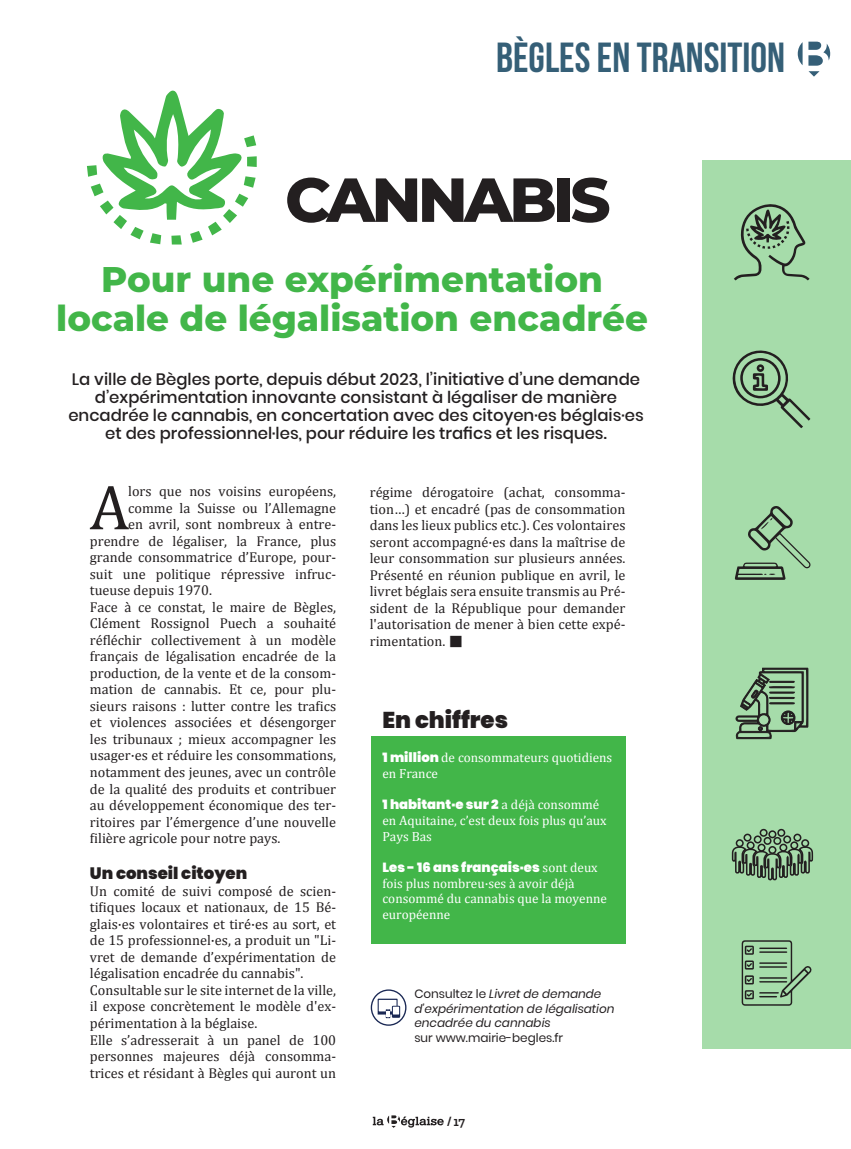
<style>
.page{position:relative;width:851px;height:1149px;background:#fff}
.page>*{position:absolute;margin:0;border:0;box-sizing:border-box;transform-origin:0 0}
.t1{font:63.75px "Cambria";color:#231f20}
.t2{font:800 61.95px "Montserrat";letter-spacing:-.06em;color:#231f20}
.t3{font:700 42px "Bebas Neue";color:#355f77}
.t4{font:800 35.7px/39px "Montserrat";color:#42b649;text-align:center}
.t5{font:900 22.95px "Poppins";color:#231f20}
.t6{font:500 16.5px/18px "Poppins";color:#231f20;text-align:center}
.t7{font:900 16.5px "Poppins";color:#231f20}
.t8{font:14.25px/16.5px "Cambria";color:#231f20}
.t9{font:600 13.5px "Zilla Slab";color:#231f20}
.t10{font:13.2px/15.6px "Cambria";color:#fff}
.t11{font:900 13.2px "Poppins";color:#fff}
.t12{font:italic 12px/14.4px "Poppins";color:#231f20}
.t13{font:12px "Poppins";color:#231f20}
.s1{font-family:"Poppins";font-weight:900}
.s2{font-family:"Cambria";font-weight:400}
.s3{font-style:normal}
</style>
<div class="page">
<div style="left:701px;top:160px;width:149px;height:887px;background:#a6dcaa"></div>
<svg style="left:373px;top:1115px;width:70px;height:12px"></svg>
<div style="left:371px;top:736px;width:254px;height:207px;background:#42b649"></div>
<svg style="left:734px;top:204px;width:75px;height:76px"></svg>
<svg style="left:87px;top:90px;width:170px;height:154px"></svg>
<svg style="left:734px;top:506px;width:76px;height:73px"></svg>
<svg style="left:735px;top:667px;width:73px;height:73px"></svg>
<svg style="left:732px;top:350px;width:78px;height:78px"></svg>
<svg style="left:731px;top:831px;width:82px;height:50px"></svg>
<div style="left:790px;top:841px;width:8px;height:8px;border:2px solid #231f20;border-radius:50%"></div>
<div style="left:779px;top:843px;width:8px;height:8px;border:2px solid #231f20;border-radius:50%"></div>
<div style="left:801px;top:838px;width:8px;height:9px;border:2px solid #231f20;border-radius:50%"></div>
<div style="left:753px;top:835px;width:8px;height:8px;border:2px solid #231f20;border-radius:50%"></div>
<div style="left:793px;top:833px;width:8px;height:8px;border:2px solid #231f20;border-radius:50%"></div>
<div style="left:768px;top:830px;width:8px;height:8px;border:2px solid #231f20;border-radius:50%"></div>
<div style="left:746px;top:841px;width:8px;height:8px;border:2px solid #231f20;border-radius:50%"></div>
<div style="left:757px;top:843px;width:8px;height:8px;border:2px solid #231f20;border-radius:50%"></div>
<div style="left:743px;top:833px;width:8px;height:8px;border:2px solid #231f20;border-radius:50%"></div>
<div style="left:735px;top:838px;width:8px;height:9px;border:2px solid #231f20;border-radius:50%"></div>
<div style="left:768px;top:845px;width:8px;height:8px;border:2px solid #231f20;border-radius:50%"></div>
<div style="left:773px;top:836px;width:8px;height:8px;border:2px solid #231f20;border-radius:50%"></div>
<div style="left:759px;top:828px;width:8px;height:8px;border:2px solid #231f20;border-radius:50%"></div>
<div style="left:777px;top:828px;width:8px;height:8px;border:2px solid #231f20;border-radius:50%"></div>
<div style="left:763px;top:836px;width:8px;height:8px;border:2px solid #231f20;border-radius:50%"></div>
<div style="left:783px;top:835px;width:8px;height:8px;border:2px solid #231f20;border-radius:50%"></div>
<svg style="left:741px;top:940px;width:71px;height:65px"></svg>
<div style="left:370px;top:989px;width:36px;height:36px;border:1px solid #1a2854;border-radius:50%"></div>
<svg style="left:377px;top:998px;width:23px;height:19px"></svg>
<svg style="left:797px;top:42px;width:33px;height:35px"></svg>
<h3 class="t3" style="left:496px;top:34px;width:290px">BÈGLES EN TRANSITION</h3>
<h2 class="t2" style="left:285px;top:154px;width:327px">CANNABIS</h2>
<h3 class="t4" style="left:56px;top:258px;width:593px">Pour une expérimentation locale de légalisation encadrée</h3>
<p class="t6" style="left:68px;top:370px;width:576px">La ville de Bègles porte, depuis début 2023, l’initiative d’une demande d’expérimentation innovante consistant à légaliser de manière encadrée le cannabis, en concertation avec des citoyen·es béglais·es et des professionnel·les, pour réduire les trafics et les risques.</p>
<h1 class="t1" style="left:90px;top:470px;width:41px">A</h1>
<p class="t8" style="left:128px;top:483px;width:209px">lors que nos voisins européens,</p>
<p class="t8" style="left:128px;top:499px;width:209px">comme la Suisse ou l’Allemagne</p>
<p class="t8" style="left:128px;top:516px;width:209px">en avril, sont nombreux à entre-</p>
<p class="t8" style="left:90px;top:532px;width:248px">prendre de légaliser, la France, plus</p>
<p class="t8" style="left:90px;top:549px;width:248px">grande consommatrice d’Europe, pour-</p>
<p class="t8" style="left:90px;top:565px;width:248px">suit une politique répressive infruc-</p>
<p class="t8" style="left:90px;top:582px;width:124px">tueuse depuis 1970.</p>
<p class="t8" style="left:90px;top:598px;width:248px">Face à ce constat, le maire de Bègles,</p>
<p class="t8" style="left:90px;top:615px;width:248px">Clément Rossignol Puech a souhaité</p>
<p class="t8" style="left:90px;top:631px;width:248px">réfléchir collectivement à un modèle</p>
<p class="t8" style="left:90px;top:648px;width:248px">français de légalisation encadrée de la</p>
<p class="t8" style="left:90px;top:664px;width:248px">production, de la vente et de la consom-</p>
<p class="t8" style="left:90px;top:681px;width:248px">mation de cannabis. Et ce, pour plu-</p>
<p class="t8" style="left:90px;top:697px;width:248px">sieurs raisons : lutter contre les trafics</p>
<p class="t8" style="left:90px;top:714px;width:248px">et violences associées et désengorger</p>
<p class="t8" style="left:90px;top:730px;width:248px">les tribunaux ; mieux accompagner les</p>
<p class="t8" style="left:90px;top:747px;width:248px">usager·es et réduire les consommations,</p>
<p class="t8" style="left:90px;top:763px;width:248px">notamment des jeunes, avec un contrôle</p>
<p class="t8" style="left:90px;top:780px;width:248px">de la qualité des produits et contribuer</p>
<p class="t8" style="left:90px;top:796px;width:248px">au développement économique des ter-</p>
<p class="t8" style="left:90px;top:813px;width:248px">ritoires par l’émergence d’une nouvelle</p>
<p class="t8" style="left:90px;top:829px;width:192px">filière agricole pour notre pays.</p>
<p class="t7" style="left:90px;top:863px;width:159px">Un conseil citoyen</p>
<p class="t8" style="left:90px;top:882px;width:248px">Un comité de suivi composé de scien&shy;tifiques locaux et nationaux, de 15 Bé&shy;glais·es volontaires et tiré·es au sort, et de 15 professionnel·es, a produit un "Li&shy;vret de demande d’expérimentation de légalisation encadrée du cannabis".<br>Consultable sur le site internet de la ville, il expose concrètement le modèle d'ex&shy;périmentation à la béglaise.<br>Elle s’adresserait à un panel de 100 personnes majeures déjà consomma&shy;trices et résidant à Bègles qui auront un</p>
<p class="t8" style="left:370px;top:484px;width:257px;text-align:justify">régime dérogatoire (achat, consomma&shy;tion…) et encadré (pas de consommation dans les lieux publics etc.). Ces volontaires seront accompagné·es dans la maîtrise de leur consommation sur plusieurs années.<br>Présenté en réunion publique en avril, le livret béglais sera ensuite transmis au Pré&shy;sident de la République pour demander l'autorisation de mener à bien cette expé&shy;rimentation.</p>
<h3 class="t5" style="left:382px;top:706px;width:127px">En chiffres</h3>
<p class="t10" style="left:382px;top:749px;width:231px"><span class="s1">1 million</span> de consommateurs quotidiens en France</p>
<p class="t11" style="left:382px;top:796px;width:218px">1 habitant·e sur 2 <span class="s2">a déjà consommé</span></p>
<p class="t10" style="left:382px;top:812px;width:225px">en Aquitaine, c’est deux fois plus qu’aux<br>Pays Bas</p>
<p class="t11" style="left:382px;top:859px;width:217px">Les - 16 ans français·es <span class="s2">sont deux</span></p>
<p class="t10" style="left:382px;top:875px;width:226px">fois plus nombreu·ses à avoir déjà consommé du cannabis que la moyenne européenne</p>
<p class="t12" style="left:414px;top:986px;width:202px"><span class="s3">Consultez le</span> Livret de demande d’expérimentation de légalisation encadrée du cannabis</p>
<p class="t13" style="left:414px;top:1030px;width:150px">sur www.mairie-begles.fr</p>
<p class="t9" style="left:446px;top:1113px;width:20px">/ 17</p>
</div>
